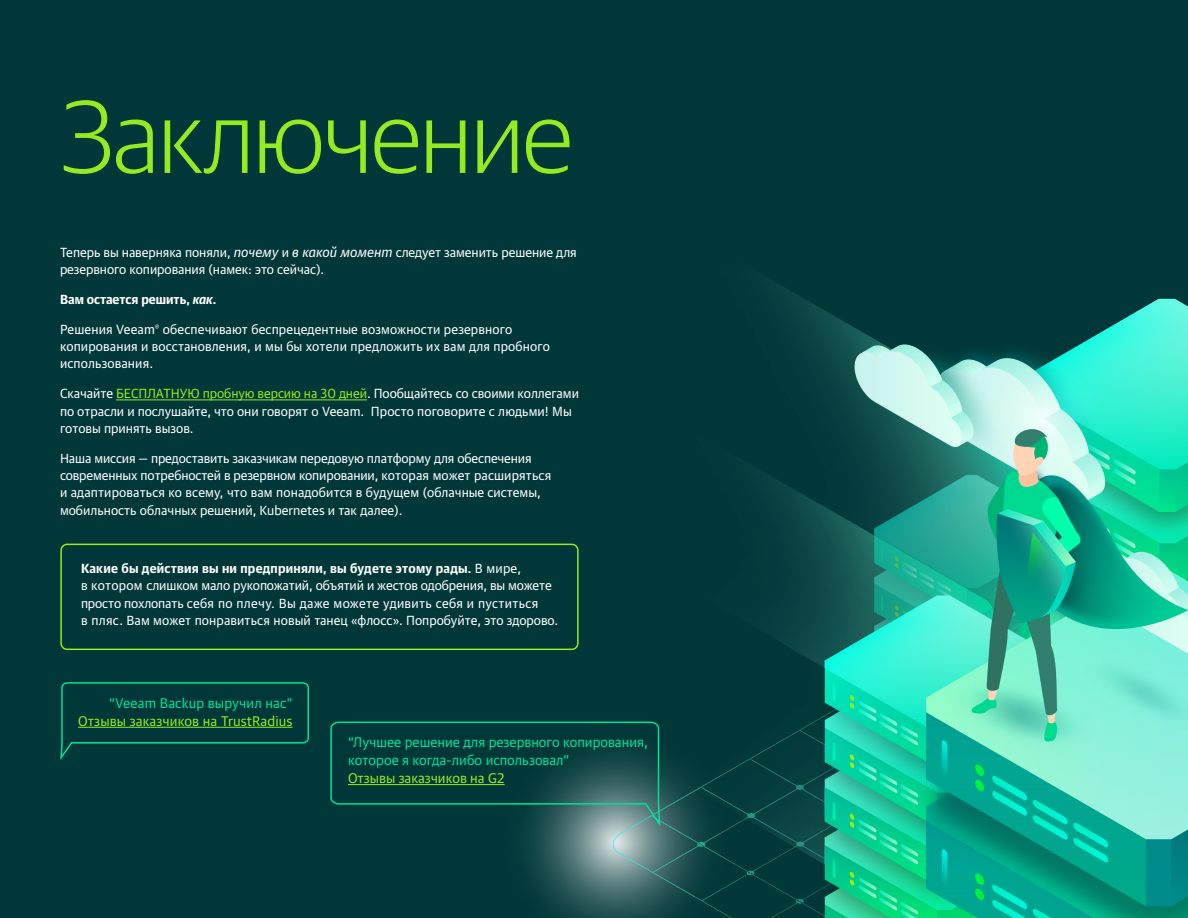
<style>
.page{position:relative;width:1188px;height:918px;background:#003738}
.page>*{position:absolute;margin:0;border:0;box-sizing:border-box;transform-origin:0 0}
.t1{font:300 103.5px "Guardian Sans Cy";letter-spacing:-.01em;color:#94eb21}
.t2{font:13.5px/18px "Guardian Text Sans Cy";color:#00e296}
.t3{font:13.5px "Guardian Text Sans Cy";color:#94eb21}
.t4{font:12.75px/17.2px "Guardian Text Sans Cy";color:#fff}
.t5{font:700 12.75px "Guardian Text Sans Cy";color:#fff}
.s1{font-family:"Guardian Text Sans Cy Regular Itali";font-size:13.5px}
.s2{font-style:italic}
.s3{color:#94eb21}
.s4{font-weight:700}
</style>
<div class="page">
<hr style="left:116px;top:400px;width:251px;height:1px;background:#94eb21">
<img style="left:198px;top:284px;width:990px;height:634px">
<div style="left:60px;top:544px;width:519px;height:106px;border:2px solid #94eb21;border-radius:6px"></div>
<svg style="left:60px;top:681px;width:250px;height:82px"></svg>
<svg style="left:330px;top:721px;width:331px;height:108px"></svg>
<h1 class="t1" style="left:60px;top:66px;width:514px">Заключение</h1>
<p class="t4" style="left:60px;top:242px;width:518px">Теперь вы наверняка поняли, <span class="s1">почему</span> и <span class="s1">в какой момент</span> следует заменить решение для резервного копирования (намек: это сейчас).</p>
<p class="t5" style="left:60px;top:289px;width:158px">Вам остается решить, <span class="s2">как</span>.</p>
<p class="t4" style="left:60px;top:319px;width:491px">Решения Veeam<sup>®</sup> обеспечивают беспрецедентные возможности резервного копирования и восстановления, и мы бы хотели предложить их вам для пробного использования.</p>
<p class="t4" style="left:60px;top:384px;width:520px">Скачайте <span class="s3">БЕСПЛАТНУЮ пробную версию на 30 дней</span>. Пообщайтесь со своими коллегами по отрасли и послушайте, что они говорят о Veeam. Просто поговорите с людьми! Мы готовы принять вызов.</p>
<p class="t4" style="left:60px;top:448px;width:493px">Наша миссия — предоставить заказчикам передовую платформу для обеспечения современных потребностей в резервном копировании, которая может расширяться и адаптироваться ко всему, что вам понадобится в будущем (облачные системы, мобильность облачных решений, Kubernetes и так далее).</p>
<p class="t4" style="left:81px;top:559px;width:479px"><span class="s4">Какие бы действия вы ни предприняли, вы будете этому рады.</span> В мире,<br>в котором слишком мало рукопожатий, объятий и жестов одобрения, вы можете просто похлопать себя по плечу. Вы даже можете удивить себя и пуститься<br>в пляс. Вам может понравиться новый танец «флосс». Попробуйте, это здорово.</p>
<p class="t2" style="left:109px;top:693px;width:185px">“Veeam Backup выручил нас”</p>
<p class="t3" style="left:78px;top:710px;width:216px">Отзывы заказчиков на TrustRadius</p>
<p class="t2" style="left:348px;top:732px;width:301px">“Лучшее решение для резервного копирования, которое я когда-либо использовал”</p>
<p class="t3" style="left:348px;top:767px;width:158px">Отзывы заказчиков на G2</p>
</div>
